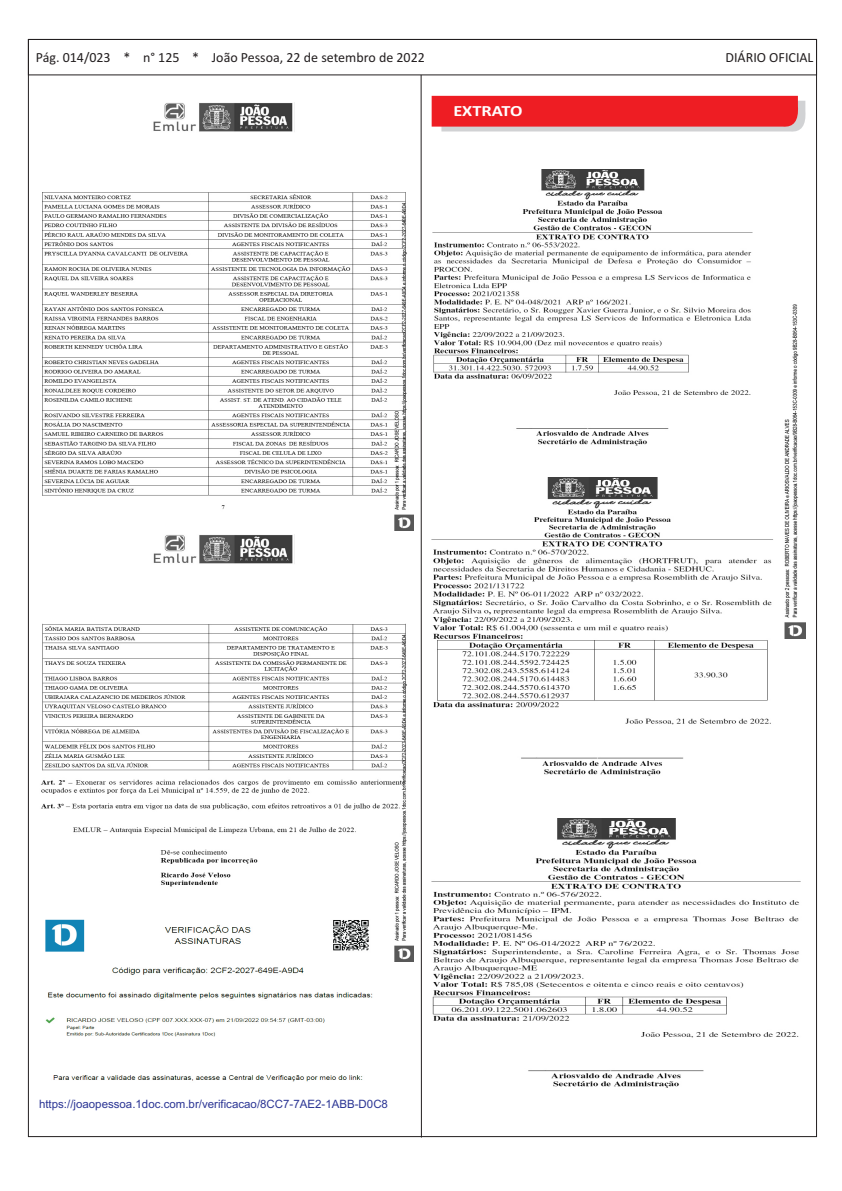
<style>
.page{position:relative;width:842px;height:1191px;background:#fff}
.page>*{position:absolute;margin:0;border:0;box-sizing:border-box;transform-origin:0 0}
.t1{font:700 15.6px "Calibri";color:#fff;scale:1.18 1}
.t2{font:14px "Calibri";color:#231f20}
.t3{font:11.5px "Arial";color:#2c3695}
</style>
<div class="page">
<div style="left:28px;top:39px;width:789px;height:36px;border:1px solid #231f20"></div>
<hr style="left:421px;top:75px;width:1px;height:1062px;background:#231f20">
<img style="left:42px;top:103px;width:372px;height:428px">
<img style="left:41px;top:534px;width:373px;height:427px">
<img style="left:41px;top:919px;width:348px;height:163px">
<svg style="left:432px;top:96px;width:374px;height:36px;background:#ea3c42"></svg>
<img style="left:432px;top:170px;width:374px;height:469px">
<img style="left:432px;top:818px;width:369px;height:270px">
<img style="left:432px;top:478px;width:347px;height:298px">
<p class="t2" style="left:36px;top:51px;width:391px">Pág. 014/023 * n° 125 * João Pessoa, 22 de setembro de 2022</p>
<p class="t2" style="left:725px;top:51px;width:90px">DIÁRIO OFICIAL</p>
<h1 class="t1" style="left:453px;top:104px;width:60px">EXTRATO</h1>
<p class="t3" style="left:39px;top:1099px;width:350px">https://joaopessoa.1doc.com.br/verificacao/8CC7-7AE2-1ABB-D0C8</p>
</div>
